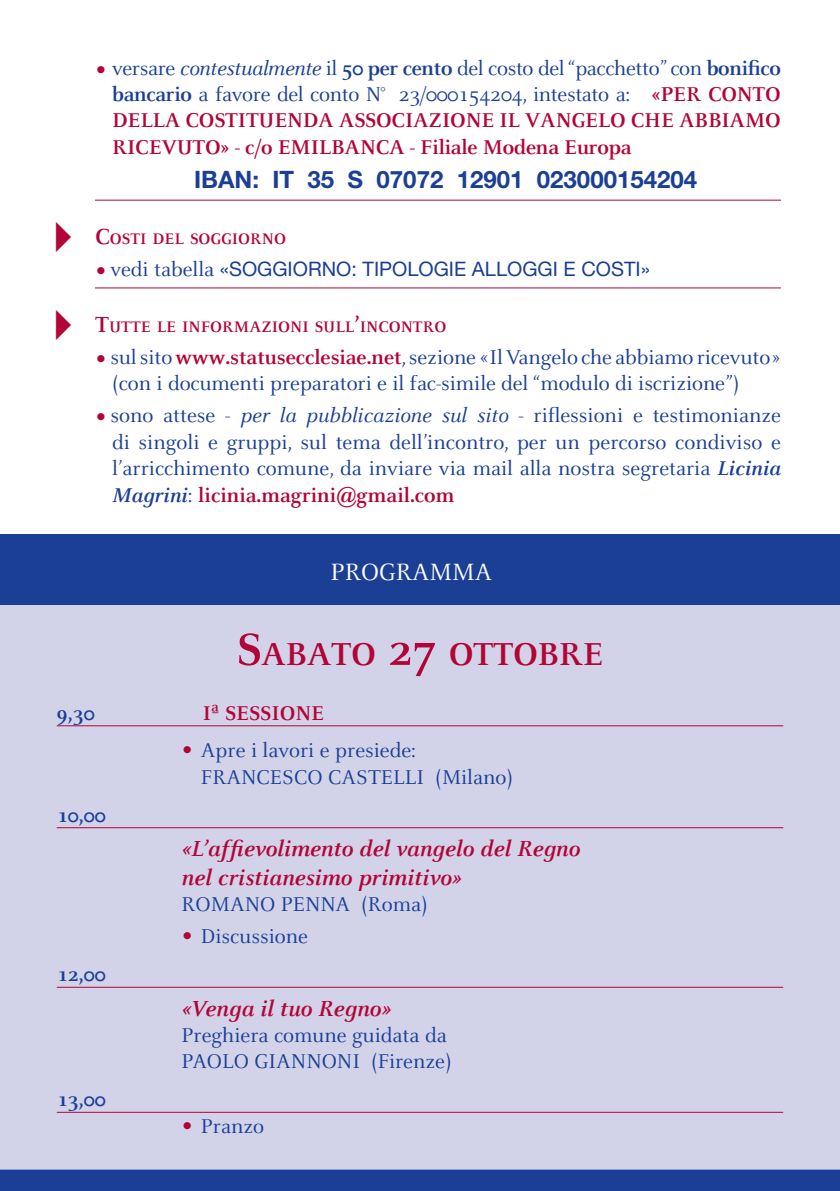
<style>
.page{position:relative;width:840px;height:1191px;background:#fff}
.page>*{position:absolute;margin:0;border:0;box-sizing:border-box;transform-origin:0 0}
.t1{font:700 35px "Celeste";letter-spacing:-.015em;color:#b30437}
.t2{font:26px "Celeste";color:#fff}
.t3{font:italic 700 24px/28.8px "Celeste";color:#b30437}
.t4{font:700 24px "Helvetica Neue";color:#1b3f94}
.t5{font:22px/26.4px "Celeste";color:#1b3f94}
.t6{font:700 22px/26.4px "Celeste";letter-spacing:-.01em;color:#b30437;text-align:justify}
.t7{font:700 22px "Celeste";color:#1b3f94}
.t8{font:20px "Helvetica Neue";color:#1b3f94}
.t9{font:700 16.8px "Celeste";color:#b30437}
.s1{font-family:"DIN";font-weight:400}
.s2{font-weight:400;color:#1b3f94}
.s3{font-weight:400;font-style:italic;color:#1b3f94}
.s4{color:#1b3f94}
.s5{font-size:24px}
.s6{font-family:"DIN";font-size:22px;color:#b30437}
.s7{font-family:"Celeste";font-size:22px}
.s8{font-family:"DIN";color:#b30437}
.s9{font-weight:700;color:#b30437}
.s10{font-style:italic}
.s11{font-weight:700;font-style:italic}
.s12{font-size:50px}
</style>
<div class="page">
<div style="left:0;top:552px;width:839px;height:639px;background:#d2d3e9"></div>
<div style="left:0;top:534px;width:839px;height:71px;background:#1b3f94"></div>
<hr style="left:95px;top:200px;width:685px;height:1px;background:#b30437">
<hr style="left:95px;top:287px;width:685px;height:1px;background:#b30437">
<div style="left:0;top:1169px;width:839px;height:22px;background:#1b3f94"></div>
<hr style="left:57px;top:725px;width:725px;height:1px;background:#b30437">
<hr style="left:57px;top:827px;width:725px;height:1px;background:#b30437">
<hr style="left:57px;top:986px;width:725px;height:1px;background:#b30437">
<hr style="left:57px;top:1111px;width:725px;height:1px;background:#b30437">
<p class="t6" style="left:112px;top:57px;width:670px;text-indent:-17px"><span class="s1">•</span> <span class="s2">versare</span> <span class="s3">contestualmente</span> <span class="s2">il</span> <span class="s4">50 per cento</span> <span class="s2">del costo del “pacchetto” con</span> <span class="s4">bonifico bancario</span> <span class="s2">a favore del conto N° 23/000154204, intestato a:</span> «PER CONTO DELLA COSTITUENDA ASSOCIAZIONE IL VANGELO CHE ABBIAMO RICEVUTO» - c/o EMILBANCA - Filiale Modena Europa</p>
<p class="t4" style="left:194px;top:171px;width:504px">IBAN: IT 35 S 07072 12901 023000154204</p>
<p class="t9" style="left:95px;top:232px;width:192px"><span class="s5">C</span>OSTI DEL SOGGIORNO</p>
<p class="t8" style="left:95px;top:262px;width:556px"><span class="s6">•</span> <span class="s7">vedi tabella</span> «SOGGIORNO: TIPOLOGIE ALLOGGI E COSTI»</p>
<p class="t9" style="left:95px;top:320px;width:352px"><span class="s5">T</span>UTTE LE INFORMAZIONI SULL<span class="s5">’</span>INCONTRO</p>
<p class="t5" style="left:112px;top:346px;width:670px;text-indent:-17px"><span class="s8">•</span> sul sito <span class="s9">www.statusecclesiae.net</span>, sezione «Il Vangelo che abbiamo ricevuto» (con i documenti preparatori e il fac-simile del “modulo di iscrizione”)</p>
<p class="t5" style="left:112px;top:404px;width:670px;text-align:justify;text-indent:-17px"><span class="s8">•</span> sono attese - <span class="s10">per la pubblicazione sul sito</span> - riflessioni e testimonianze di singoli e gruppi, sul tema dell’incontro, per un percorso condiviso e l’arricchimento comune, da inviare via mail alla nostra segretaria <span class="s11">Licinia Magrini</span>: <span class="s9">licinia.magrini@gmail.com</span></p>
<p class="t2" style="left:330px;top:562px;width:163px">PROGRAMMA</p>
<h1 class="t1" style="left:236px;top:640px;width:368px"><span class="s12">S</span>ABATO <span class="s12">27</span> OTTOBRE</h1>
<p class="t7" style="left:57px;top:704px;width:39px">9,30</p>
<p class="t6" style="left:203px;top:702px;width:123px">Iª SESSIONE</p>
<p class="t5" style="left:201px;top:739px;width:313px;text-indent:-19px"><span class="s8">•</span> Apre i lavori e presiede:<br>FRANCESCO CASTELLI (Milano)</p>
<p class="t7" style="left:57px;top:806px;width:50px">10,00</p>
<p class="t3" style="left:181px;top:836px;width:400px">«L’affievolimento del vangelo del Regno nel cristianesimo primitivo»</p>
<p class="t5" style="left:181px;top:893px;width:247px">ROMANO PENNA (Roma)</p>
<p class="t5" style="left:181px;top:925px;width:128px"><span class="s8">•</span> Discussione</p>
<p class="t7" style="left:57px;top:965px;width:50px">12,00</p>
<p class="t3" style="left:181px;top:995px;width:211px">«Venga il tuo Regno»</p>
<p class="t5" style="left:181px;top:1024px;width:271px">Preghiera comune guidata da<br>PAOLO GIANNONI (Firenze)</p>
<p class="t7" style="left:57px;top:1090px;width:50px">13,00</p>
<p class="t5" style="left:181px;top:1114px;width:84px"><span class="s8">•</span> Pranzo</p>
</div>
